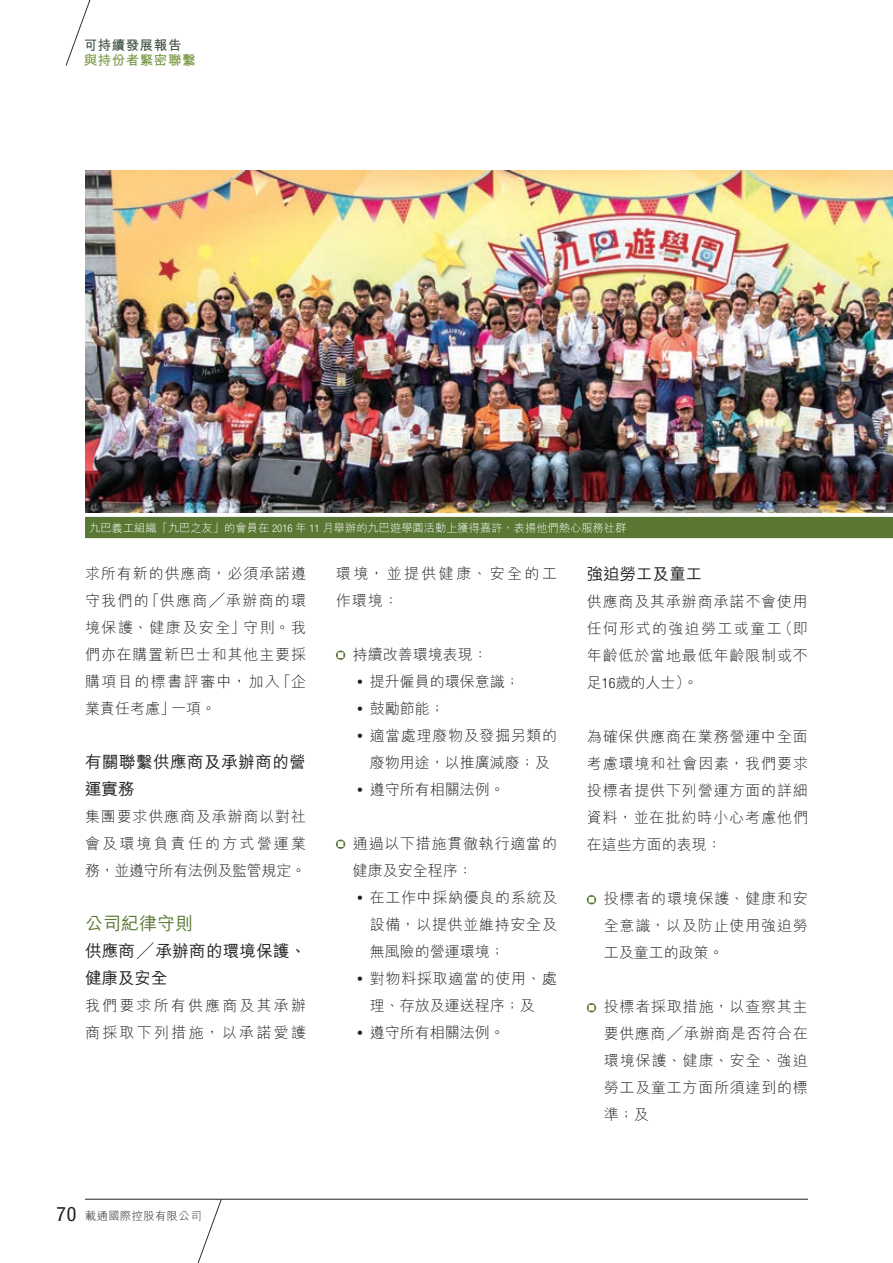
<style>
.page{position:relative;width:893px;height:1263px;background:#fff}
.page>*{position:absolute;margin:0;border:0;box-sizing:border-box;transform-origin:0 0}
.t1{font:500 18px "M Hei HK";color:#5a7734}
.t2{font:500 16.5px/27px "M Hei HK";letter-spacing:.015em;color:#231f20}
.t3{font:500 16.5px/27px "M Hei HK";letter-spacing:.035em;color:#231f20}
.t4{font:300 15px/27px "M Hei HK";letter-spacing:.055em;color:#231f20;text-align:justify}
.t5{font:300 15px "M Hei HK";color:#231f20}
.t6{font:300 15px/27px "M Hei HK";letter-spacing:.145em;color:#231f20}
.t7{font:300 15px/27px "M Hei HK";letter-spacing:.16em;color:#231f20}
.t8{font:700 13.5px "M Hei HK";letter-spacing:.04em;color:#789846}
.t9{font:700 13.5px "M Hei HK";letter-spacing:.04em;color:#3d4e41}
.t10{font:300 11.25px "M Hei HK";color:#fff}
.t11{font:300 11.25px "M Hei HK";letter-spacing:.04em;color:#231f20}
.s1{font-family:"Helvetica Neue LT Std";font-stretch:condensed;font-size:10.65px}
.s2{font-family:"Meta Headline Pro"}
.s3{font-family:"Helvetica Neue LT Std";font-stretch:condensed;font-size:14.25px}
.s4{font-family:"Helvetica Neue LT Std";font-weight:400;font-stretch:condensed;font-size:19.95px}
</style>
<div class="page">
<svg style="left:66px;top:0;width:25px;height:66px"></svg>
<hr style="left:85px;top:1199px;width:723px;height:1px;background:#231f20">
<svg style="left:180px;top:1199px;width:42px;height:64px"></svg>
<div style="left:85px;top:517px;width:808px;height:21px;background:#5a7734"></div>
<img style="left:85px;top:170px;width:808px;height:343px">
<svg style="left:336px;top:650px;width:9px;height:10px"></svg>
<svg style="left:336px;top:839px;width:9px;height:10px"></svg>
<svg style="left:587px;top:895px;width:9px;height:9px"></svg>
<svg style="left:587px;top:1003px;width:9px;height:9px"></svg>
<p class="t9" style="left:84px;top:35px;width:99px">可持續發展報告</p>
<p class="t8" style="left:84px;top:51px;width:113px">與持份者緊密聯繫</p>
<p class="t10" style="left:89px;top:520px;width:539px">九巴義工組織「九巴之友」的會員在 <span class="s1">2016</span> 年 <span class="s1">11</span> 月舉辦的九巴遊學園活動上獲得嘉許，表揚他們熱心服務社群</p>
<p class="t4" style="left:85px;top:559px;width:223px">求所有新的供應商，必須承諾遵守我們的「供應商╱承辦商的環境保護、健康及安全」守則。我們亦在購置新巴士和其他主要採購項目的標書評審中，加入「企業責任考慮」一項。</p>
<p class="t3" style="left:85px;top:747px;width:223px">有關聯繫供應商及承辦商的營運實務</p>
<p class="t4" style="left:85px;top:802px;width:223px">集團要求供應商及承辦商以對社會及環境負責任的方式營運業務，並遵守所有法例及監管規定。</p>
<p class="t1" style="left:85px;top:910px;width:109px">公司紀律守則</p>
<p class="t2" style="left:85px;top:936px;width:223px">供應商╱承辦商的環境保護、健康及安全</p>
<p class="t6" style="left:85px;top:991px;width:223px">我們要求所有供應商及其承辦商採取下列措施，以承諾愛護</p>
<p class="t7" style="left:336px;top:559px;width:223px">環境，並提供健康、安全的工作環境：</p>
<p class="t5" style="left:353px;top:644px;width:137px">持續改善環境表現：</p>
<p class="t5" style="left:357px;top:671px;width:165px"><span class="s2">•</span> 提升僱員的環保意識；</p>
<p class="t4" style="left:357px;top:694px;width:90px"><span class="s2">•</span> 鼓勵節能；</p>
<p class="t4" style="left:357px;top:721px;width:202px;text-align:center"><span class="s2">•</span> 適當處理廢物及發掘另類的廢物用途，以推廣減廢；及</p>
<p class="t5" style="left:357px;top:779px;width:150px"><span class="s2">•</span> 遵守所有相關法例。</p>
<p class="t4" style="left:353px;top:829px;width:206px">通過以下措施貫徹執行適當的健康及安全程序：</p>
<p class="t4" style="left:370px;top:883px;width:189px;text-indent:-13px"><span class="s2">•</span> 在工作中採納優良的系統及設備，以提供並維持安全及無風險的營運環境；</p>
<p class="t4" style="left:357px;top:964px;width:202px;text-align:center"><span class="s2">•</span> 對物料採取適當的使用、處理、存放及運送程序；及</p>
<p class="t5" style="left:357px;top:1022px;width:150px"><span class="s2">•</span> 遵守所有相關法例。</p>
<p class="t2" style="left:587px;top:559px;width:117px">強迫勞工及童工</p>
<p class="t4" style="left:587px;top:588px;width:223px">供應商及其承辦商承諾不會使用任何形式的強迫勞工或童工（即年齡低於當地最低年齡限制或不足<span class="s3">16</span>歲的人士）。</p>
<p class="t4" style="left:587px;top:723px;width:223px">為確保供應商在業務營運中全面考慮環境和社會因素，我們要求投標者提供下列營運方面的詳細資料，並在批約時小心考慮他們在這些方面的表現：</p>
<p class="t4" style="left:604px;top:885px;width:206px">投標者的環境保護、健康和安全意識，以及防止使用強迫勞工及童工的政策。</p>
<p class="t4" style="left:604px;top:993px;width:206px">投標者採取措施，以查察其主要供應商╱承辦商是否符合在環境保護、健康、安全、強迫勞工及童工方面所須達到的標準；及</p>
<p class="t11" style="left:57px;top:1208px;width:147px"><span class="s4">70</span> 載通國際控股有限公司</p>
</div>
